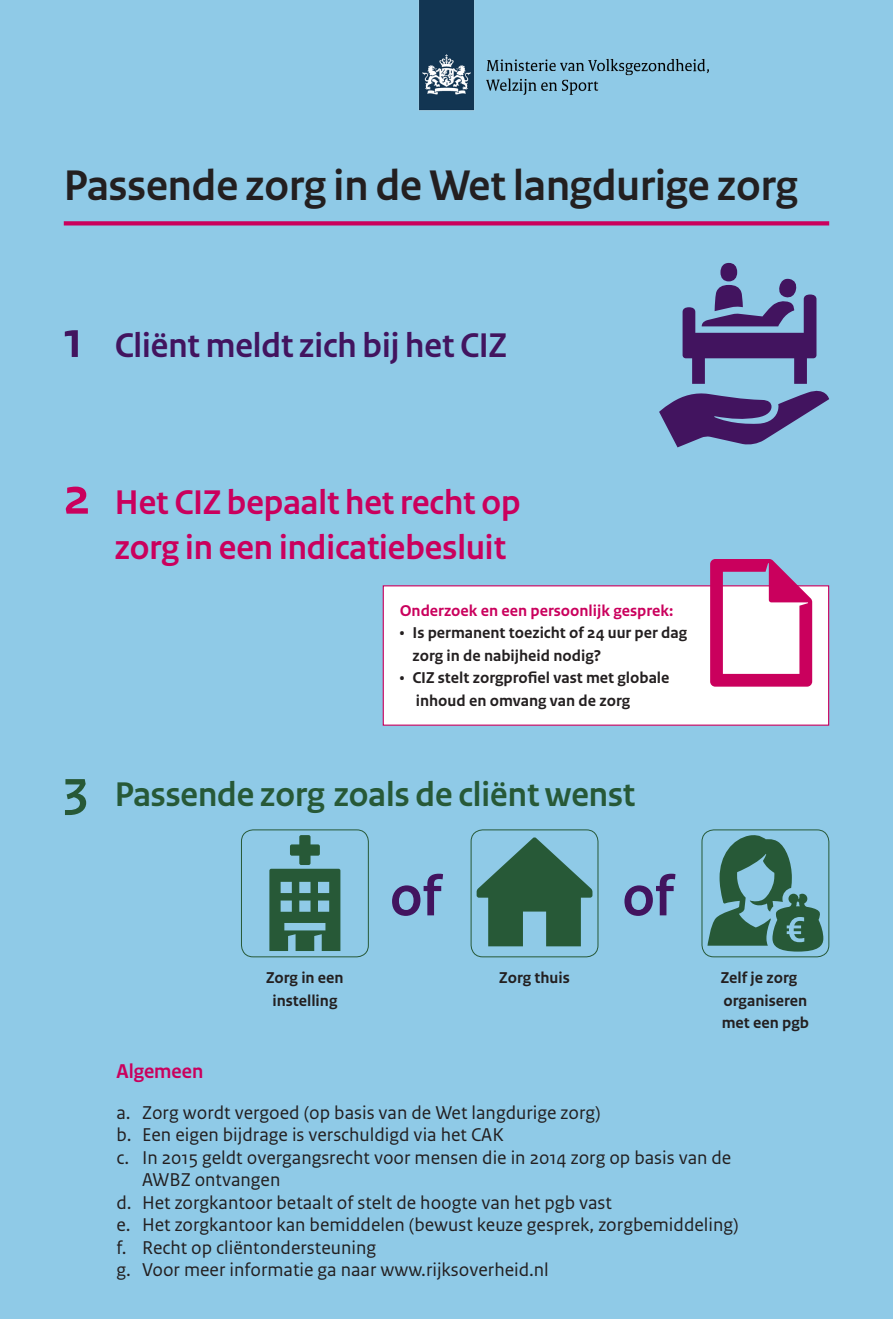
<style>
.page{position:relative;width:893px;height:1319px;background:#fff}
.page>*{position:absolute;margin:0;border:0;box-sizing:border-box;transform-origin:0 0}
.t1{font:700 45px "Rijksoverheid Sans Heading";color:#231f20}
.t2{font:700 36px/45px "Rijksoverheid Sans Heading";color:#ca005d}
.t3{font:700 36px "Rijksoverheid Sans Heading";color:#275937}
.t4{font:700 36px "Rijksoverheid Sans Heading";color:#42145f}
._21_RO_Kader_Kop_Wit{font:700 21px "Rijksoverheid Sans Heading";color:#ca005d}
._21_RO_Kader_Kop_Wit-2{font:19.5px "Rijksoverheid Sans Text";color:#231f20}
.t5{font:700 16.5px/22.5px "Rijksoverheid Sans Text";color:#231f20}
.vws_27_-_Tabel_plat{font:700 16.5px "Rijksoverheid Sans Text";color:#ca005d}
.s1{font-size:54px}
</style>
<div class="page">
<div style="left:0;top:0;width:893px;height:1318px;background:#8fcae7"></div>
<img style="left:418px;top:0;width:291px;height:111px">
<div style="left:720px;top:263px;width:17px;height:18px;background:#42145f;border-radius:50%"></div>
<svg style="left:659px;top:278px;width:170px;height:169px"></svg>
<div style="left:383px;top:585px;width:446px;height:140px;background:#fff"></div>
<svg style="left:707px;top:835px;width:116px;height:116px"></svg>
<div style="left:702px;top:829px;width:127px;height:128px;border:1px solid #275937;border-radius:12px"></div>
<svg style="left:710px;top:559px;width:102px;height:127px"></svg>
<svg style="left:64px;top:221px;width:765px;height:4px;background:#c60c65"></svg>
<svg style="left:269px;top:835px;width:71px;height:115px"></svg>
<div style="left:241px;top:829px;width:128px;height:128px;border:1px solid #275937;border-radius:12px"></div>
<svg style="left:392px;top:873px;width:51px;height:42px"></svg>
<div style="left:471px;top:829px;width:127px;height:128px;border:1px solid #275937;border-radius:12px"></div>
<svg style="left:477px;top:837px;width:115px;height:109px"></svg>
<svg style="left:624px;top:873px;width:51px;height:42px"></svg>
<p class="t1" style="left:64px;top:160px;width:735px">Passende zorg in de Wet langdurige zorg</p>
<p class="t4" style="left:64px;top:325px;width:445px"><span class="s1">1</span> Cliënt meldt zich bij het CIZ</p>
<p class="t2" style="left:115px;top:480px;width:407px;text-indent:-51px"><span class="s1">2</span> Het CIZ bepaalt het recht op zorg in een indicatiebesluit</p>
<p class="vws_27_-_Tabel_plat" style="left:400px;top:601px;width:275px">Onderzoek en een persoonlijk gesprek:</p>
<p class="t5" style="left:412px;top:621px;width:276px;text-indent:-13px">• Is permanent toezicht of 24 uur per dag zorg in de nabijheid nodig?</p>
<p class="t5" style="left:416px;top:666px;width:255px;text-indent:-16px">• CIZ stelt zorgprofiel vast met globale inhoud en omvang van de zorg</p>
<p class="t3" style="left:64px;top:773px;width:573px"><span class="s1">3</span> Passende zorg zoals de cliënt wenst</p>
<p class="t5" style="left:266px;top:966px;width:79px">Zorg in een</p>
<p class="t5" style="left:272px;top:989px;width:67px">instelling</p>
<p class="t5" style="left:499px;top:966px;width:72px">Zorg thuis</p>
<p class="t5" style="left:721px;top:966px;width:88px">Zelf je zorg organiseren</p>
<p class="t5" style="left:722px;top:1011px;width:89px">met een pgb</p>
<p class="_21_RO_Kader_Kop_Wit" style="left:117px;top:1059px;width:88px">Algemeen</p>
<p class="_21_RO_Kader_Kop_Wit-2" style="left:117px;top:1101px;width:486px">a. Zorg wordt vergoed (op basis van de Wet langdurige zorg)</p>
<p class="_21_RO_Kader_Kop_Wit-2" style="left:117px;top:1123px;width:389px">b. Een eigen bijdrage is verschuldigd via het CAK</p>
<p class="_21_RO_Kader_Kop_Wit-2" style="left:117px;top:1146px;width:616px">c. In 2015 geldt overgangsrecht voor mensen die in 2014 zorg op basis van de</p>
<p class="_21_RO_Kader_Kop_Wit-2" style="left:142px;top:1168px;width:140px">AWBZ ontvangen</p>
<p class="_21_RO_Kader_Kop_Wit-2" style="left:117px;top:1191px;width:497px">d. Het zorgkantoor betaalt of stelt de hoogte van het pgb vast</p>
<p class="_21_RO_Kader_Kop_Wit-2" style="left:117px;top:1213px;width:624px">e. Het zorgkantoor kan bemiddelen (bewust keuze gesprek, zorgbemiddeling)</p>
<p class="_21_RO_Kader_Kop_Wit-2" style="left:117px;top:1236px;width:261px">f. Recht op cliëntondersteuning</p>
<p class="_21_RO_Kader_Kop_Wit-2" style="left:117px;top:1258px;width:434px">g. Voor meer informatie ga naar www.rijksoverheid.nl</p>
</div>
